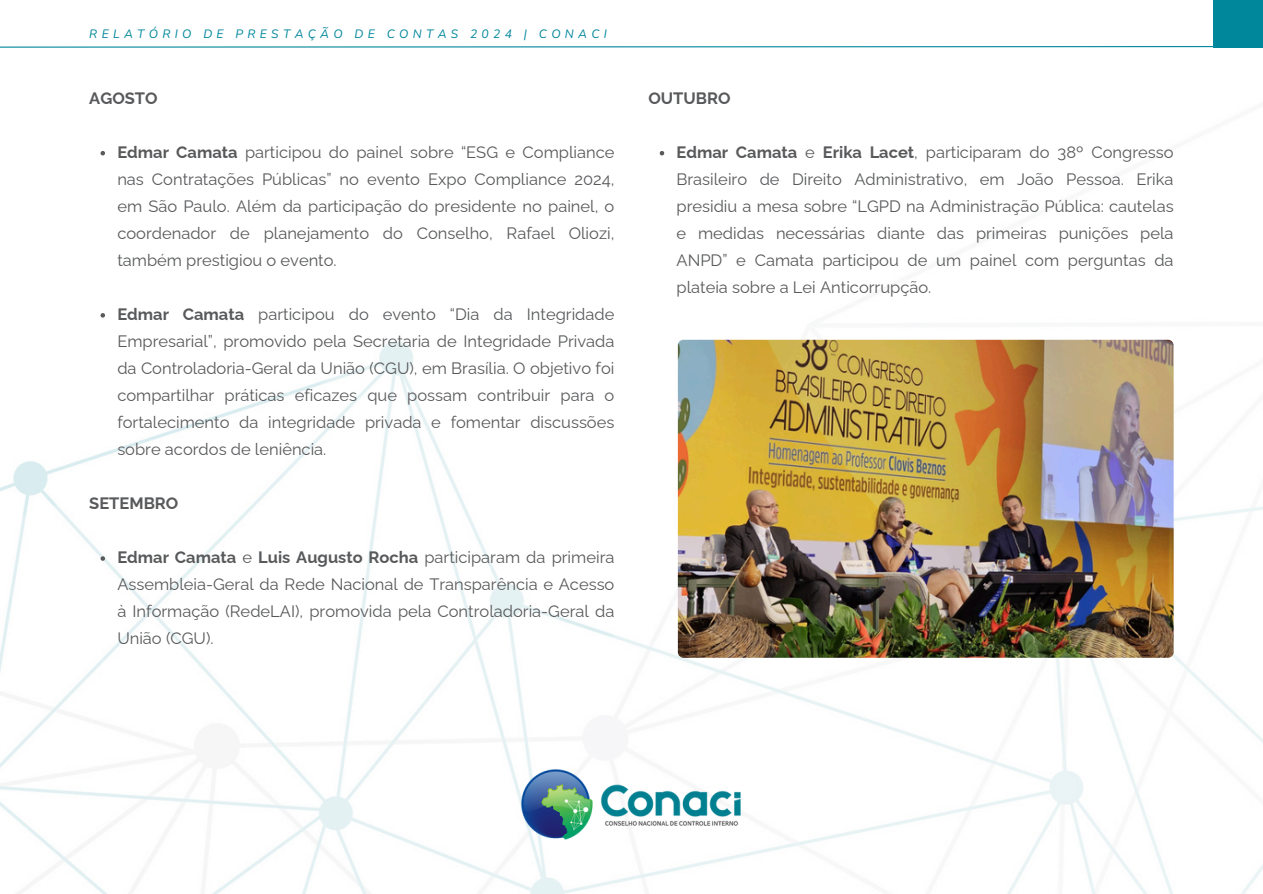
<style>
.page{position:relative;width:1263px;height:894px;background:#fff}
.page>*{position:absolute;margin:0;border:0;box-sizing:border-box;transform-origin:0 0}
.t1{font:16.5px/27px "Raleway";color:#58595b;text-align:justify}
.t2{font:700 16.5px "Raleway";color:#58595b}
.t3{font:italic 12.15px "Nunito";letter-spacing:.36em;color:#00879c}
.s1{font-weight:700}
</style>
<div class="page">
<img style="left:0;top:152px;width:1263px;height:741px">
<img style="left:509px;top:757px;width:245px;height:93px">
<svg style="left:0;top:46px;width:1263px;height:2px;background:#6cb9c5"></svg>
<div style="left:1213px;top:0;width:50px;height:47px;background:#00879c"></div>
<svg style="left:660px;top:151px;width:4px;height:4px"></svg>
<svg style="left:101px;top:151px;width:4px;height:4px"></svg>
<svg style="left:101px;top:313px;width:4px;height:4px"></svg>
<svg style="left:101px;top:556px;width:4px;height:4px"></svg>
<img style="left:678px;top:339px;width:496px;height:318px;border-radius:6px">
<p class="t3" style="left:89px;top:25px;width:519px">RELATÓRIO DE PRESTAÇÃO DE CONTAS 2024 | CONACI</p>
<p class="t2" style="left:89px;top:88px;width:70px">AGOSTO</p>
<p class="t1" style="left:117px;top:138px;width:499px"><span class="s1">Edmar Camata</span> participou do painel sobre “ESG e Compliance nas Contratações Públicas” no evento Expo Compliance 2024, em São Paulo. Além da participação do presidente no painel, o coordenador de planejamento do Conselho, Rafael Oliozi, também prestigiou o evento.</p>
<p class="t1" style="left:117px;top:300px;width:499px"><span class="s1">Edmar Camata</span> participou do evento “Dia da Integridade Empresarial”, promovido pela Secretaria de Integridade Privada da Controladoria-Geral da União (CGU), em Brasília. O objetivo foi compartilhar práticas eficazes que possam contribuir para o fortalecimento da integridade privada e fomentar discussões sobre acordos de leniência.</p>
<h1 class="t2" style="left:89px;top:493px;width:91px">SETEMBRO</h1>
<p class="t1" style="left:117px;top:543px;width:499px"><span class="s1">Edmar Camata</span> e <span class="s1">Luis Augusto Rocha</span> participaram da primeira Assembleia-Geral da Rede Nacional de Transparência e Acesso à Informação (RedeLAI), promovida pela Controladoria-Geral da União (CGU).</p>
<p class="t2" style="left:648px;top:88px;width:84px">OUTUBRO</p>
<p class="t1" style="left:676px;top:138px;width:499px"><span class="s1">Edmar Camata</span> e <span class="s1">Erika Lacet</span>, participaram do 38º Congresso Brasileiro de Direito Administrativo, em João Pessoa. Erika presidiu a mesa sobre “LGPD na Administração Pública: cautelas e medidas necessárias diante das primeiras punições pela ANPD” e Camata participou de um painel com perguntas da plateia sobre a Lei Anticorrupção.</p>
</div>
